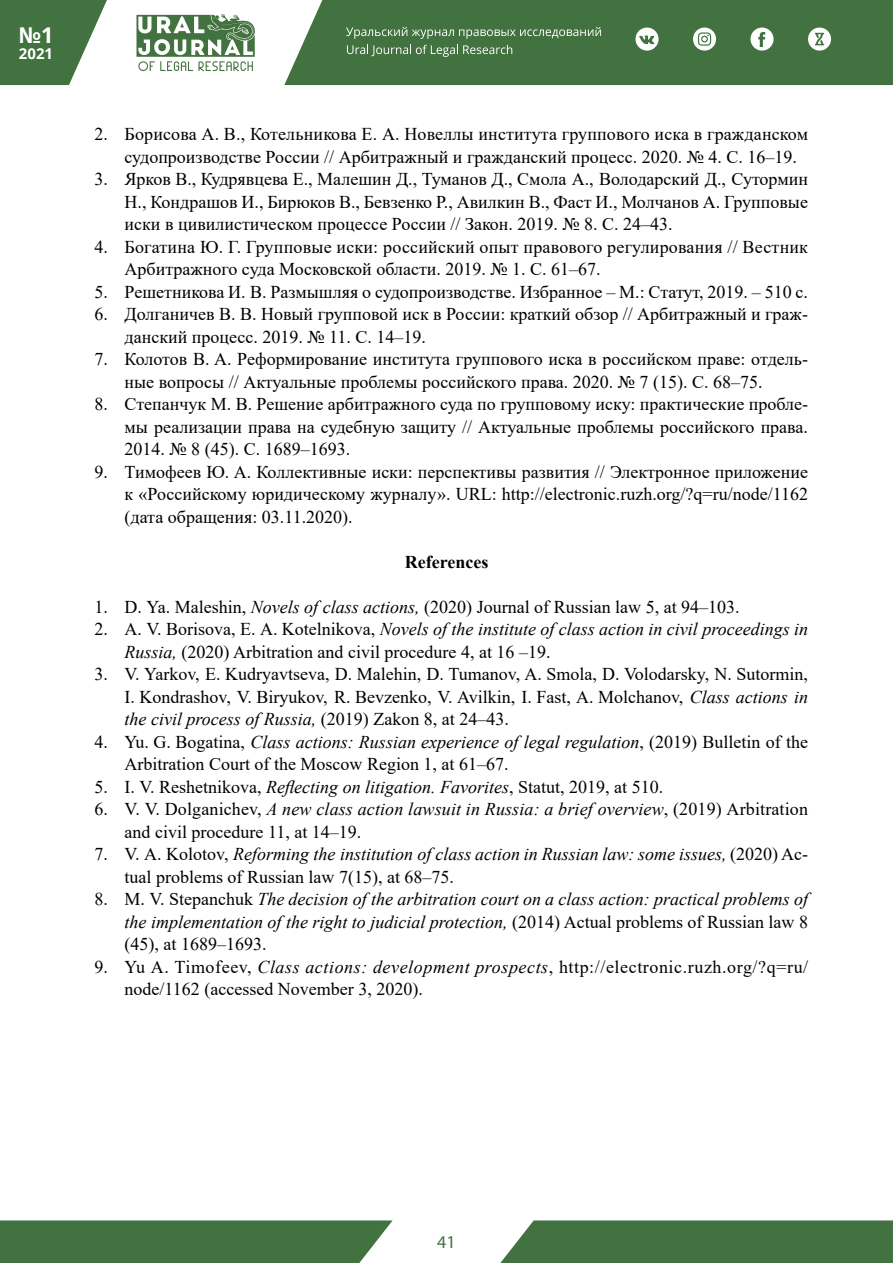
<style>
.page{position:relative;width:893px;height:1263px;background:#fff}
.page>*{position:absolute;margin:0;border:0;box-sizing:border-box;transform-origin:0 0}
.t1{font:700 21.75px "Open Sans";color:#fff}
.t2{font:18px/22.5px "Times New Roman";color:#000}
.t3{font:italic 18px/22.5px "Times New Roman";color:#000;text-align:justify}
.t4{font:700 18px "Times New Roman";color:#000}
.t5{font:18px "Myriad Pro";color:#42723f}
.t6{font:700 15px "Open Sans";color:#fff}
.s1{font-style:italic}
.s2{font-style:normal}
</style>
<div class="page">
<svg style="left:0;top:0;width:107px;height:85px"></svg>
<div style="left:284px;top:0;width:609px;height:85px;background:#42723f"></div>
<svg style="left:136px;top:14px;width:119px;height:57px"></svg>
<svg style="left:346px;top:27px;width:255px;height:12px;background:#658c63"></svg>
<svg style="left:347px;top:45px;width:165px;height:12px;background:#658c62"></svg>
<svg style="left:635px;top:28px;width:24px;height:23px"></svg>
<svg style="left:750px;top:28px;width:24px;height:23px"></svg>
<svg style="left:808px;top:28px;width:23px;height:23px"></svg>
<svg style="left:693px;top:28px;width:23px;height:23px"></svg>
<div style="left:0;top:1220px;width:393px;height:43px;background:#42723f"></div>
<div style="left:500px;top:1220px;width:393px;height:43px;background:#42723f"></div>
<p class="t1" style="left:19px;top:20px;width:36px">№1</p>
<p class="t6" style="left:19px;top:43px;width:36px">2021</p>
<p class="t2" style="left:125px;top:122px;width:685px;text-indent:-30px">2. Борисова А. В., Котельникова Е. А. Новеллы института группового иска в гражданском судопроизводстве России // Арбитражный и гражданский процесс. 2020. № 4. С. 16–19.</p>
<p class="t2" style="left:125px;top:167px;width:685px;text-align:justify;text-indent:-30px">3. Ярков В., Кудрявцева Е., Малешин Д., Туманов Д., Смола А., Володарский Д., Сутормин Н., Кондрашов И., Бирюков В., Бевзенко Р., Авилкин В., Фаст И., Молчанов А. Групповые иски в цивилистическом процессе России // Закон. 2019. № 8. С. 24–43.</p>
<p class="t2" style="left:125px;top:235px;width:685px;text-indent:-30px">4. Богатина Ю. Г. Групповые иски: российский опыт правового регулирования // Вестник<br>Арбитражного суда Московской области. 2019. № 1. С. 61–67.</p>
<p class="t2" style="left:95px;top:280px;width:715px">5. Решетникова И. В. Размышляя о судопроизводстве. Избранное – М.: Статут, 2019. – 510 с.</p>
<p class="t2" style="left:125px;top:302px;width:685px;text-indent:-30px">6. Долганичев В. В. Новый групповой иск в России: краткий обзор // Арбитражный и граж&shy;данский процесс. 2019. № 11. С. 14–19.</p>
<p class="t2" style="left:125px;top:347px;width:685px;text-indent:-30px">7. Колотов В. А. Реформирование института группового иска в российском праве: отдель&shy;ные вопросы // Актуальные проблемы российского права. 2020. № 7 (15). С. 68–75.</p>
<p class="t2" style="left:125px;top:392px;width:685px;text-align:justify;text-indent:-30px">8. Степанчук М. В. Решение арбитражного суда по групповому иску: практические пробле&shy;мы реализации права на судебную защиту // Актуальные проблемы российского права.<br>2014. № 8 (45). С. 1689–1693.</p>
<p class="t2" style="left:125px;top:460px;width:685px;text-align:justify;text-indent:-30px">9. Тимофеев Ю. А. Коллективные иски: перспективы развития // Электронное приложение к «Российскому юридическому журналу». URL: http://electronic.ruzh.org/?q=ru/node/1162 (дата обращения: 03.11.2020).</p>
<p class="t4" style="left:405px;top:549px;width:85px">References</p>
<p class="t2" style="left:95px;top:595px;width:647px">1. D. Ya. Maleshin, <span class="s1">Novels of class actions,</span> (2020) Journal of Russian law 5, at 94–103.</p>
<p class="t2" style="left:125px;top:617px;width:685px;text-indent:-30px">2. A. V. Borisova, E. A. Kotelnikova, <span class="s1">Novels of the institute of class action in civil proceedings in<br>Russia,</span> (2020) Arbitration and civil procedure 4, at 16 –19.</p>
<p class="t2" style="left:125px;top:662px;width:685px;text-align:justify;text-indent:-30px">3. V. Yarkov, E. Kudryavtseva, D. Malehin, D. Tumanov, A. Smola, D. Volodarsky, N. Sutormin, I. Kondrashov, V. Biryukov, R. Bevzenko, V. Avilkin, I. Fast, A. Molchanov, <span class="s1">Class actions in the civil process of Russia,</span> (2019) Zakon 8, at 24–43.</p>
<p class="t2" style="left:125px;top:730px;width:685px;text-indent:-30px">4. Yu. G. Bogatina, <span class="s1">Class actions: Russian experience of legal regulation</span>, (2019) Bulletin of the<br>Arbitration Court of the Moscow Region 1, at 61–67.</p>
<p class="t2" style="left:95px;top:775px;width:570px">5. I. V. Reshetnikova, <span class="s1">Reflecting on litigation. Favorites</span>, Statut, 2019, at 510.</p>
<p class="t2" style="left:125px;top:797px;width:685px;text-indent:-30px">6. V. V. Dolganichev, <span class="s1">A new class action lawsuit in Russia: a brief overview</span>, (2019) Arbitration and civil procedure 11, at 14–19.</p>
<p class="t2" style="left:125px;top:842px;width:685px;text-indent:-30px">7. V. A. Kolotov, <span class="s1">Reforming the institution of class action in Russian law: some issues,</span> (2020) Ac&shy;tual problems of Russian law 7(15), at 68–75.</p>
<p class="t3" style="left:125px;top:887px;width:685px;text-indent:-30px"><span class="s2">8. M. V. Stepanchuk</span> The decision of the arbitration court on a class action: practical problems of the implementation of the right to judicial protection, <span class="s2">(2014) Actual problems of Russian law 8 (45), at 1689–1693.</span></p>
<p class="t2" style="left:125px;top:955px;width:685px;text-indent:-30px">9. Yu A. Timofeev, <span class="s1">Class actions: development prospects</span>, http://electronic.ruzh.org/?q=ru/ node/1162 (accessed November 3, 2020).</p>
<p class="t5" style="left:437px;top:1231px;width:20px">41</p>
</div>
